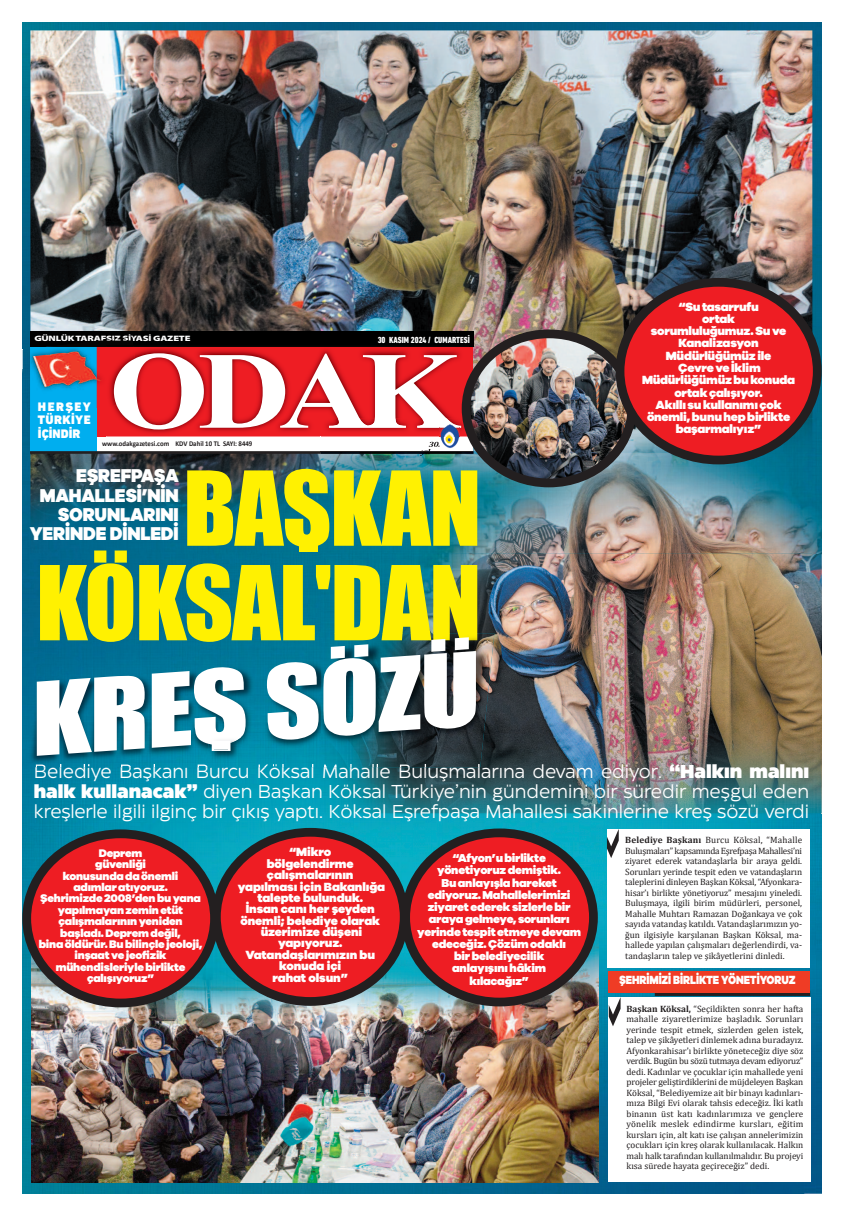
<style>
.page{position:relative;width:844px;height:1216px;background:#fff}
.page>*{position:absolute;margin:0;border:0;box-sizing:border-box;transform-origin:0 0}
.t1{font:95.2px/94.5px "Impact";letter-spacing:-.015em;color:#fff101;text-align:right}
.t2{font:900 19.16px/19.2px "Galano Grotesque";letter-spacing:-.01em;color:#fff;text-align:right;scale:.92 1}
.t3{font:18.55px/20.3px "Eastman Roman Trial";color:#fff;text-align:justify;scale:.96 1}
.t4{font:900 12.6px/13.5px "DIN Next LT Pro";letter-spacing:.03em;color:#fff;text-align:justify}
.t5{font:900 12.25px/11.4px "Galano Grotesque";letter-spacing:-.01em;color:#fff;text-align:center}
.t6{font:900 12.25px "Galano Grotesque";letter-spacing:-.01em;color:#fff;scale:.85 1}
.t7{font:900 11.81px/12.2px "Galano Grotesque";letter-spacing:-.02em;color:#fff;text-align:center}
.t8{font:900 11.38px/11.4px "Galano Grotesque";letter-spacing:-.02em;color:#fff;text-align:center}
.t9{font:9.19px/10.5px "Cambria";color:#231f20;text-align:justify}
.t10{font:800 condensed 9.01px "DIN Next LT Pro";color:#fff}
.t11{font:900 semi-expanded 7.88px "Myriad Pro";letter-spacing:-.025em;color:#fff;scale:1.23 1}
.t12{font:700 7.35px "Calibri";color:#231f20;scale:.93 1}
.s1{font-weight:900}
.s2{font-weight:700}
</style>
<div class="page">
<img style="left:22px;top:22px;width:799px;height:1171px">
<img style="left:30px;top:30px;width:782px;height:523px">
<div style="left:96px;top:436px;width:376px;height:15px;background:#fff"></div>
<div style="left:30px;top:332px;width:66px;height:119px;background:#00aeef"></div>
<div style="left:30px;top:331px;width:443px;height:16px;background:#000"></div>
<hr style="left:30px;top:451px;width:443px;height:3px;background:#231f20">
<img style="left:22px;top:349px;width:8px;height:67px">
<img style="left:96px;top:347px;width:10px;height:61px">
<img style="left:47px;top:346px;width:59px;height:1px">
<img style="left:98px;top:338px;width:16px;height:3px">
<img style="left:96px;top:348px;width:8px;height:48px">
<img style="left:30px;top:349px;width:66px;height:41px">
<img style="left:106px;top:346px;width:8px;height:90px">
<img style="left:821px;top:418px;width:1px;height:395px">
<img style="left:321px;top:487px;width:500px;height:326px">
<div style="left:607px;top:829px;width:202px;height:138px;background:#fff"></div>
<div style="left:608px;top:997px;width:202px;height:185px;background:#fff"></div>
<svg style="left:654px;top:992px;width:156px;height:3px"></svg>
<div style="left:608px;top:970px;width:202px;height:22px;background:#ef3c25"></div>
<img style="left:31px;top:923px;width:567px;height:258px">
<svg style="left:22px;top:827px;width:575px;height:180px;background:#aa3942"></svg>
<img style="left:114px;top:278px;width:707px;height:209px">
<img style="left:26px;top:633px;width:468px;height:134px">
<img style="left:40px;top:633px;width:437px;height:9px">
<img style="left:36px;top:763px;width:145px;height:4px">
<svg style="left:37px;top:637px;width:439px;height:118px"></svg>
<img style="left:206px;top:736px;width:37px;height:26px">
<img style="left:208px;top:736px;width:33px;height:8px">
<div style="left:213px;top:742px;width:16px;height:7px;background:#fff"></div>
<div style="left:212px;top:740px;width:18px;height:11px;border:2px solid #fff"></div>
<svg style="left:606px;top:828px;width:12px;height:30px"></svg>
<svg style="left:608px;top:998px;width:12px;height:28px"></svg>
<div style="left:299px;top:541px;width:18px;height:10px;background:#fff101"></div>
<p class="t11" style="left:34px;top:335px;width:128px">GÜNLÜKTARAFSIZ SİYASİ GAZETE</p>
<p class="t10" style="left:377px;top:336px;width:94px">30 KASIM 2024 / CUMARTESİ</p>
<h3 class="t4" style="left:38px;top:401px;width:55px">HERŞEY TÜRKİYE İÇİNDİR</h3>
<p class="t12" style="left:102px;top:440px;width:163px">www.odakgazetesi.com KDV Dahil 10 TL SAYI: 8449</p>
<h1 class="t1" style="left:36px;top:460px;width:446px">BASKAN<br>KÖKSAL'DAN</h1>
<h2 class="t2" style="left:30px;top:467px;width:163px">EŞREFPAŞA<br>MAHALLESİ’NİN<br>SORUNLARINI<br>YERİNDE DİNLEDİ</h2>
<h3 class="t5" style="left:642px;top:301px;width:154px;line-height:12.2px">“Sutasarrufu<br>ortak sorumluluğumuz.Suve<br>Kanalizasyon<br>Müdürlüğümüzile<br>Çevreveİklim<br>Müdürlüğümüzbukonuda ortakçalışıyor.<br>Akıllısukullanımıçok önemli,bunuhepbirlikte başarmalıyız”</h3>
<p class="t3" style="left:34px;top:762px;width:808px">Belediye Başkanı Burcu Köksal Mahalle Buluşmalarına devam ediyor. <span class="s1">“Halkın malını halk kullanacak”</span> diyen Başkan Köksal Türkiye’nin gündemini bir süredir meşgul eden kreşlerle ilgili ilginç bir çıkış yaptı. Köksal Eşrefpaşa Mahallesi sakinlerine kreş sözü verdi</p>
<p class="t9" style="left:625px;top:834px;width:178px"><span class="s2">Belediye Başkanı</span> Burcu Köksal, “Mahalle Buluşmaları” kapsamında Eşrefpaşa Mahallesi’ni ziyaret ederek vatandaşlarla bir araya geldi.<br>Sorunları yerinde tespit eden ve vatandaşların taleplerini dinleyen Başkan Köksal, “Afyonkara&shy;hisar’ı birlikte yönetiyoruz” mesajını yineledi.<br>Buluşmaya, ilgili birim müdürleri, personel, Mahalle Muhtarı Ramazan Doğankaya ve çok sayıda vatandaş katıldı. Vatandaşlarımızın yo&shy;ğun ilgisiyle karşılanan Başkan Köksal, ma&shy;hallede yapılan çalışmaları değerlendirdi, va&shy;tandaşların talep ve şikâyetlerini dinledi.</p>
<p class="t8" style="left:39px;top:848px;width:165px">Deprem<br>güvenliği konusundadaönemli adımlaratıyoruz.<br>Şehrimizde2008’denbuyana yapılmayanzeminetüt çalışmalarınınyeniden başladı.Depremdeğil, binaöldürür.Bubilinçlejeoloji, inşaatvejeofizik mühendisleriylebirlikte çalışıyoruz”</p>
<h3 class="t5" style="left:238px;top:847px;width:149px">“Mikro<br>bölgelendirme çalışmalarının yapılması için Bakanlığa talepte bulunduk.<br>İnsan canı her şeyden önemli; belediye olarak üzerimize düşeni yapıyoruz.<br>Vatandaşlarımızın bu konuda içi<br>rahat olsun”</h3>
<p class="t7" style="left:417px;top:852px;width:165px">“Afyon’ubirlikte yönetiyoruzdemiştik.<br>Buanlayışlahareket ediyoruz.Mahallelerimizi ziyaretedereksizlerlebir arayagelmeye,sorunları yerindetespitetmeyedevam edeceğiz.Çözümodaklı birbelediyecilik anlayışınıhâkim<br>kılacağız”</p>
<h3 class="t6" style="left:619px;top:975px;width:209px">ŞEHRİMİZİ BİRLİKTE YÖNETİYORUZ</h3>
<p class="t9" style="left:626px;top:1002px;width:178px"><span class="s2">Başkan Köksal,</span> “Seçildikten sonra her hafta mahalle ziyaretlerimize başladık. Sorunları yerinde tespit etmek, sizlerden gelen istek, talep ve şikâyetleri dinlemek adına buradayız.<br>Afyonkarahisar’ı birlikte yöneteceğiz diye söz verdik. Bugün bu sözü tutmaya devam ediyoruz” dedi. Kadınlar ve çocuklar için mahallede yeni projeler geliştirdiklerini de müjdeleyen Başkan Köksal, “Belediyemize ait bir binayı kadınları&shy;mıza Bilgi Evi olarak tahsis edeceğiz. İki katlı binanın üst katı kadınlarımıza ve gençlere yönelik meslek edindirme kursları, eğitim kursları için, alt katı ise çalışan annelerimizin çocukları için kreş olarak kullanılacak. Halkın malı halk tarafından kullanılmalıdır. Bu projeyi kısa sürede hayata geçireceğiz” dedi.</p>
</div>
